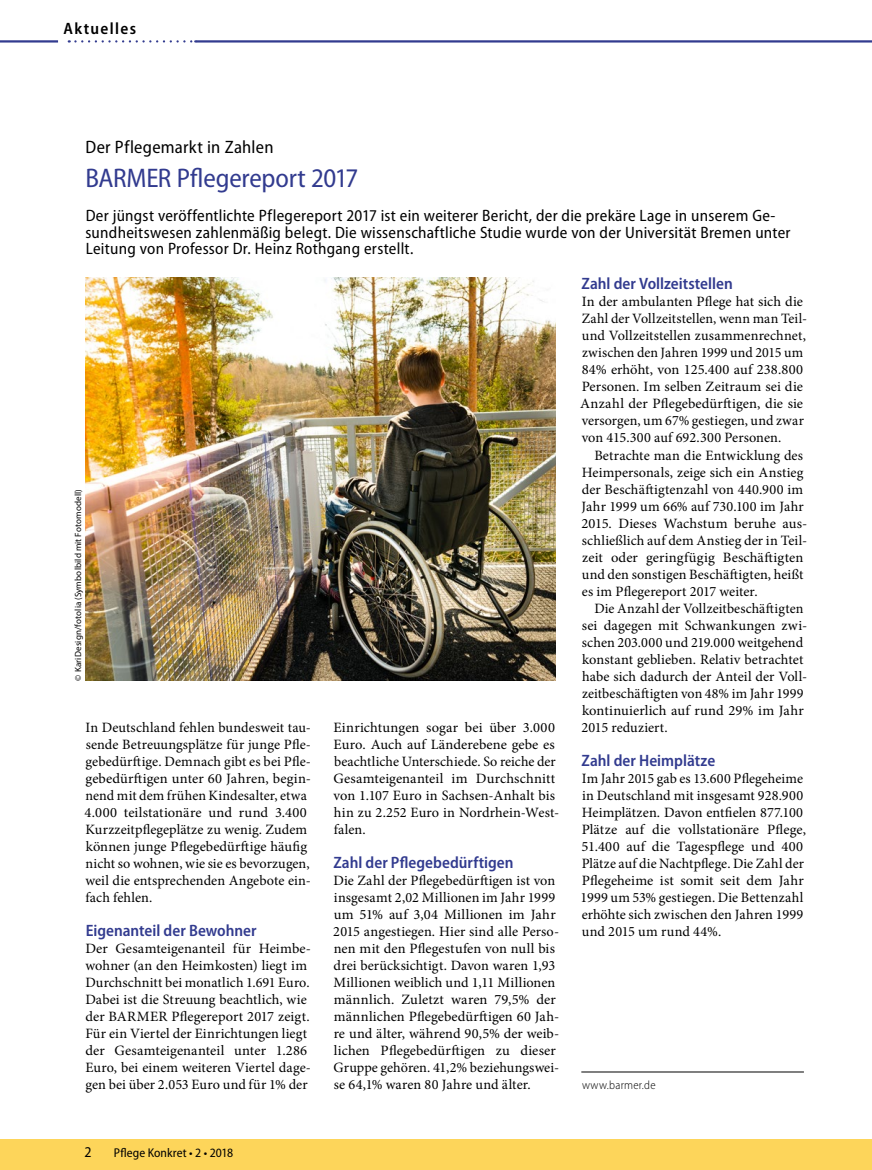
<style>
.page{position:relative;width:872px;height:1170px;background:#fff}
.page>*{position:absolute;margin:0;border:0;box-sizing:border-box;transform-origin:0 0}
.Title_3_with_subtitl{font:semi-condensed 27px "Myriad Pro";letter-spacing:-.01em;color:#323b8f}
.Subtitle_3{font:semi-condensed 18px "Myriad Pro";letter-spacing:.015em;color:#000}
.Title_3_with_subtitl-2{font:semi-condensed 16.5px/16.5px "Myriad Pro";letter-spacing:.015em;color:#000}
.Section_Heading_1{font:600 semi-condensed 16.5px "Myriad Pro";color:#323b8f}
.Category_x{font:600 semi-condensed 16.5px "Myriad Pro";letter-spacing:.08em;color:#000}
.NoXML_Pagina{font:semi-condensed 15px "Myriad Pro";color:#000}
.Para_x{font:14.25px/17px "Minion Pro";letter-spacing:.005em;color:#000}
.Para_indent{font:14.25px/17px "Minion Pro";letter-spacing:.01em;color:#000}
.NoXML_Pagina-2{font:semi-condensed 12.75px "Myriad Pro";letter-spacing:.005em;color:#000}
.Source{font:300 semi-condensed 12px "Myriad Pro";letter-spacing:.02em;color:#000}
.t1{font:9px "Myriad Pro";letter-spacing:.015em;color:#000}
</style>
<div class="page">
<hr style="left:581px;top:1071px;width:223px;height:1px;background:#000">
<img style="left:85px;top:277px;width:471px;height:403px">
<div style="left:0;top:1139px;width:872px;height:30px;background:#fdd55a"></div>
<hr style="left:0;top:40px;width:58px;height:3px;background:#323b8f">
<svg style="left:69px;top:40px;width:127px;height:3px"></svg>
<hr style="left:196px;top:40px;width:676px;height:3px;background:#323b8f">
<p class="Category_x" style="left:64px;top:19px;width:74px">Aktuelles</p>
<p class="Subtitle_3" style="left:86px;top:137px;width:189px">Der Pflegemarkt in Zahlen</p>
<p class="Title_3_with_subtitl" style="left:85px;top:163px;width:275px">BARMER Pflegereport 2017</p>
<p class="Title_3_with_subtitl-2" style="left:85px;top:208px;width:706px">Der jüngst veröffentlichte Pflegereport 2017 ist ein weiterer Bericht, der die prekäre Lage in unserem Ge&shy;sundheitswesen zahlenmäßig belegt. Die wissenschaftliche Studie wurde von der Universität Bremen unter<br>Leitung von Professor Dr. Heinz Rothgang erstellt.</p>
<p class="t1" style="left:73px;top:680px;width:193px;rotate:-90deg">© KariDesign/fotolia (Symbolbild mit Fotomodell)</p>
<p class="Para_x" style="left:85px;top:718px;width:228px">In Deutschland fehlen bundesweit tau&shy;sende Betreuungsplätze für junge Pfle&shy;gebedürftige. Demnach gibt es bei Pfle&shy;gebedürftigen unter 60 Jahren, begin&shy;nend mit dem frühen Kindesalter, etwa 4.000 teilstationäre und rund 3.400<br>Kurzzeitpflegeplätze zu wenig. Zudem können junge Pflegebedürftige häufig nicht so wohnen, wie sie es bevorzugen, weil die entsprechenden Angebote ein&shy;fach fehlen.</p>
<p class="Section_Heading_1" style="left:86px;top:921px;width:172px">Eigenanteil der Bewohner</p>
<p class="Para_x" style="left:85px;top:940px;width:227px">Der Gesamteigenanteil für Heimbe&shy;wohner (an den Heimkosten) liegt im Durchschnitt bei monatlich 1.691 Euro.<br>Dabei ist die Streuung beachtlich, wie der BARMER Pflegereport 2017 zeigt.<br>Für ein Viertel der Einrichtungen liegt der Gesamteigenanteil unter 1.286<br>Euro, bei einem weiteren Viertel dage&shy;gen bei über 2.053 Euro und für 1% der</p>
<p class="NoXML_Pagina" style="left:84px;top:1143px;width:9px">2</p>
<p class="NoXML_Pagina-2" style="left:114px;top:1145px;width:121px">Pflege Konkret • 2 • 2018</p>
<p class="Para_x" style="left:333px;top:718px;width:227px">Einrichtungen sogar bei über 3.000<br>Euro. Auch auf Länderebene gebe es beachtliche Unterschiede. So reiche der<br>Gesamteigenanteil im Durchschnitt von 1.107 Euro in Sachsen-Anhalt bis hin zu 2.252 Euro in Nordrhein-West&shy;falen.</p>
<p class="Section_Heading_1" style="left:333px;top:853px;width:182px">Zahl der Pflegebedürftigen</p>
<p class="Para_x" style="left:333px;top:871px;width:227px">Die Zahl der Pflegebedürftigen ist von insgesamt 2,02 Millionen im Jahr 1999 um 51% auf 3,04 Millionen im Jahr 2015 angestiegen. Hier sind alle Perso&shy;nen mit den Pflegestufen von null bis drei berücksichtigt. Davon waren 1,93<br>Millionen weiblich und 1,11 Millionen männlich. Zuletzt waren 79,5% der männlichen Pflegebedürftigen 60 Jah&shy;re und älter, während 90,5% der weib&shy;lichen Pflegebedürftigen zu dieser Gruppe gehören. 41,2% beziehungswei&shy;se 64,1% waren 80 Jahre und älter.</p>
<p class="Section_Heading_1" style="left:581px;top:275px;width:153px">Zahl der Vollzeitstellen</p>
<p class="Para_x" style="left:580px;top:293px;width:228px">In der ambulanten Pflege hat sich die Zahl der Vollzeitstellen, wenn man Teil&shy;und Vollzeitstellen zusammenrechnet, zwischen den Jahren 1999 und 2015 um 84% erhöht, von 125.400 auf 238.800<br>Personen. Im selben Zeitraum sei die Anzahl der Pflegebedürftigen, die sie versorgen, um 67% gestiegen, und zwar von 415.300 auf 692.300 Personen.</p>
<p class="Para_indent" style="left:581px;top:446px;width:227px;text-indent:13px">Betrachte man die Entwicklung des Heimpersonals, zeige sich ein Anstieg der Beschäftigtenzahl von 440.900 im Jahr 1999 um 66% auf 730.100 im Jahr 2015. Dieses Wachstum beruhe aus&shy;schließlich auf dem Anstieg der in Teil&shy;zeit oder geringfügig Beschäftigten und den sonstigen Beschäftigten, heißt es im Pflegereport 2017 weiter.</p>
<p class="Para_indent" style="left:581px;top:599px;width:227px;text-indent:13px">Die Anzahl der Vollzeitbeschäftigten sei dagegen mit Schwankungen zwi&shy;schen 203.000 und 219.000 weitgehend konstant geblieben. Relativ betrachtet habe sich dadurch der Anteil der Voll&shy;zeitbeschäftigten von 48% im Jahr 1999 kontinuierlich auf rund 29% im Jahr 2015 reduziert.</p>
<p class="Section_Heading_1" style="left:581px;top:751px;width:135px">Zahl der Heimplätze</p>
<p class="Para_x" style="left:580px;top:769px;width:227px">Im Jahr 2015 gab es 13.600 Pflegeheime in Deutschland mit insgesamt 928.900<br>Heimplätzen. Davon entfielen 877.100<br>Plätze auf die vollstationäre Pflege, 51.400 auf die Tagespflege und 400<br>Plätze auf die Nachtpflege. Die Zahl der Pflegeheime ist somit seit dem Jahr 1999 um 53% gestiegen. Die Bettenzahl erhöhte sich zwischen den Jahren 1999 und 2015 um rund 44%.</p>
<p class="Source" style="left:582px;top:1078px;width:75px">www.barmer.de</p>
</div>
